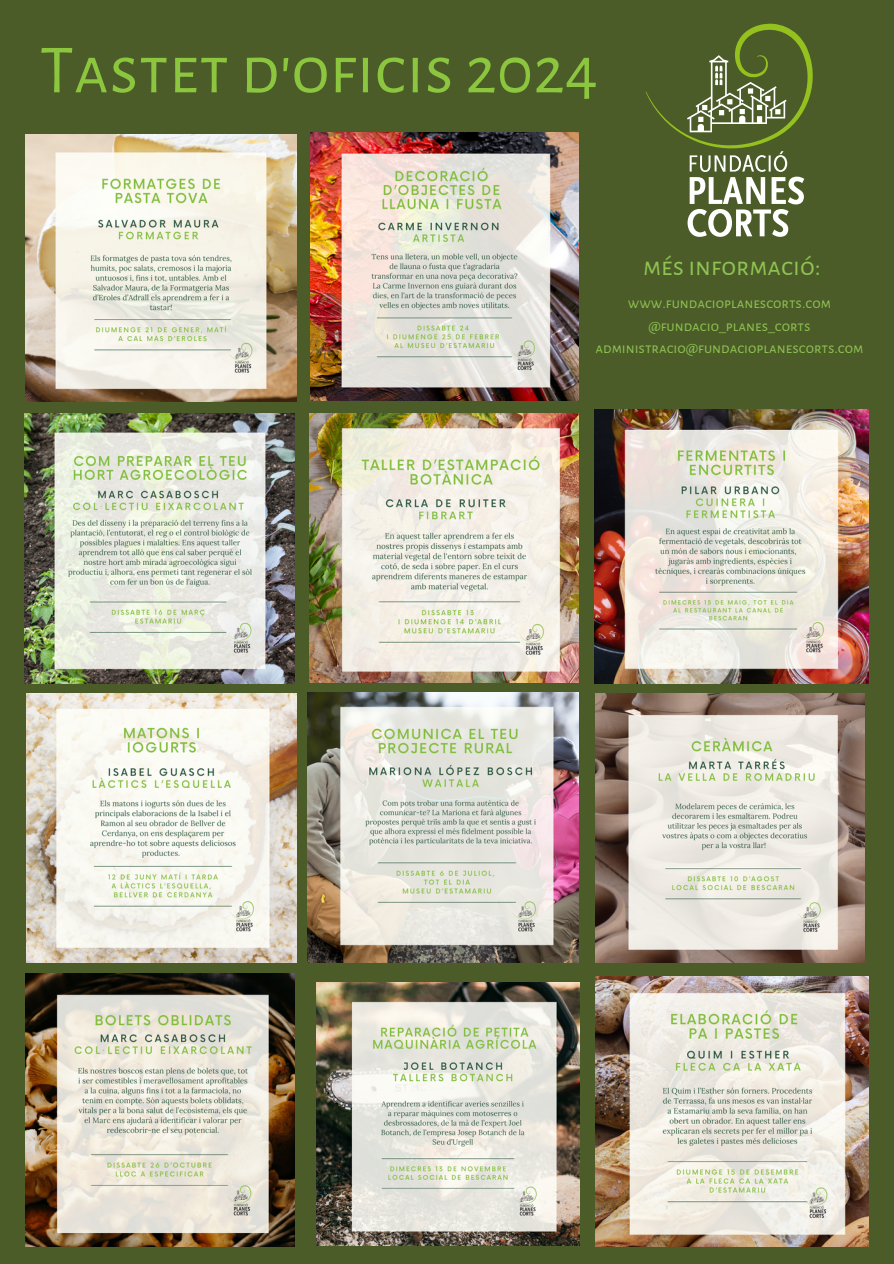
<style>
.page{position:relative;width:894px;height:1264px;background:#fff}
.page>*{position:absolute;margin:0;border:0;box-sizing:border-box;transform-origin:0 0}
.t1{font:69.15px "Alegreya Sans SC";color:#8cc63f}
.t2{font:26.55px "Alegreya Sans SC";color:#8fc352}
.t3{font:15px "Alegreya Sans SC";color:#8fc352}
</style>
<div class="page">
<div style="left:0;top:0;width:893px;height:1263px;background:#4b5c29"></div>
<img style="left:311px;top:133px;width:267px;height:267px">
<img style="left:310px;top:413px;width:268px;height:269px">
<img style="left:26px;top:693px;width:270px;height:269px">
<img style="left:26px;top:134px;width:271px;height:267px">
<svg style="left:645px;top:23px;width:168px;height:214px"></svg>
<img style="left:316px;top:982px;width:263px;height:263px">
<img style="left:307px;top:692px;width:271px;height:270px">
<img style="left:595px;top:693px;width:269px;height:269px">
<img style="left:25px;top:973px;width:269px;height:273px">
<img style="left:25px;top:413px;width:269px;height:270px">
<img style="left:594px;top:410px;width:273px;height:273px">
<img style="left:595px;top:976px;width:272px;height:270px">
<p class="t1" style="left:40px;top:37px;width:559px">Tastet d'oficis 2024</p>
<p class="t2" style="left:643px;top:254px;width:179px">més informació:</p>
<p class="t3" style="left:627px;top:296px;width:204px">www.fundacioplanescorts.com</p>
<p class="t3" style="left:648px;top:319px;width:163px">@fundacio_planes_corts</p>
<p class="t3" style="left:595px;top:341px;width:269px">administracio@fundacioplanescorts.com</p>
</div>
